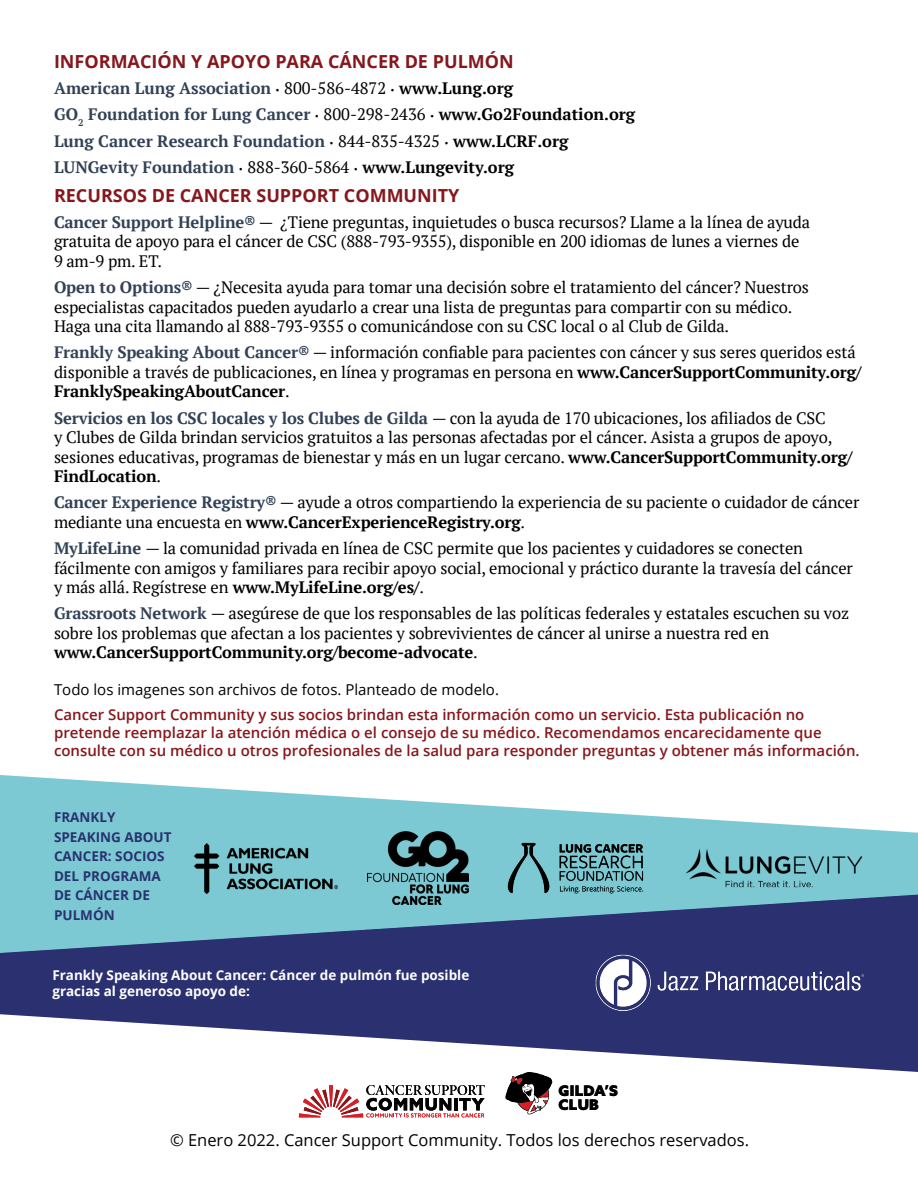
<style>
.page{position:relative;width:918px;height:1188px;background:#fff}
.page>*{position:absolute;margin:0;border:0;box-sizing:border-box;transform-origin:0 0}
.t1{font:700 18px "Open Sans";color:#86171c}
.t2{font:16.5px/19.5px "PT Serif";letter-spacing:-.01em;color:#000}
.t3{font:700 16.5px/26.2px "PT Serif";color:#314156}
.t4{font:16.5px "Open Sans";color:#000}
.t5{font:600 15px/18px "Open Sans";color:#86171b}
.t6{font:15px "Open Sans";color:#000}
.t7{font:900 14.7px/14.5px "Azo Sans";letter-spacing:.02em;color:#000}
.t8{font:700 13.5px/16.2px "Open Sans";color:#fff}
.t9{font:700 13.5px/19.5px "Open Sans";color:#28326f}
.s1{font-family:"Minion Pro";color:#000}
.s2{font-weight:400;color:#000}
.s3{color:#000}
.s4{font-weight:700;color:#314156}
.s5{font-weight:700}
</style>
<div class="page">
<svg style="left:0;top:954px;width:918px;height:118px;fill:#2a3070"></svg>
<svg style="left:0;top:775px;width:918px;height:179px;fill:#7cc9d3"></svg>
<svg style="left:299px;top:1085px;width:186px;height:32px"></svg>
<svg style="left:506px;top:1072px;width:46px;height:42px"></svg>
<img style="left:194px;top:843px;width:143px;height:50px">
<img style="left:367px;top:832px;width:101px;height:73px">
<img style="left:595px;top:955px;width:269px;height:56px">
<img style="left:684px;top:848px;width:180px;height:41px">
<img style="left:507px;top:840px;width:139px;height:56px">
<p class="t1" style="left:54px;top:49px;width:461px">INFORMACIÓN Y APOYO PARA CÁNCER DE PULMÓN</p>
<p class="t3" style="left:54px;top:75px;width:583px">American Lung Association <span class="s1">∙</span> <span class="s2">800-586-4872</span> <span class="s1">∙</span> <span class="s3">www.Lung.org<br></span>GO<sub>2</sub> Foundation for Lung Cancer <span class="s1">∙</span> <span class="s2">800-298-2436</span> <span class="s1">∙</span> <span class="s3">www.Go2Foundation.org </span>Lung Cancer Research Foundation <span class="s1">∙</span> <span class="s2">844-835-4325</span> <span class="s1">∙</span> <span class="s3">www.LCRF.org </span>LUNGevity Foundation <span class="s1">∙</span> <span class="s2">888-360-5864</span> <span class="s1">∙</span> <span class="s3">www.Lungevity.org</span></p>
<p class="t1" style="left:54px;top:182px;width:407px">RECURSOS DE CANCER SUPPORT COMMUNITY</p>
<p class="t2" style="left:54px;top:212px;width:758px"><span class="s4">Cancer Support Helpline®</span> — ¿Tiene preguntas, inquietudes o busca recursos? Llame a la línea de ayuda gratuita de apoyo para el cáncer de CSC (888-793-9355), disponible en 200 idiomas de lunes a viernes de<br>9 am-9 pm. ET.</p>
<p class="t2" style="left:54px;top:277px;width:757px"><span class="s4">Open to Options®</span> — ¿Necesita ayuda para tomar una decisión sobre el tratamiento del cáncer? Nuestros especialistas capacitados pueden ayudarlo a crear una lista de preguntas para compartir con su médico.<br>Haga una cita llamando al 888-793-9355 o comunicándose con su CSC local o al Club de Gilda.</p>
<p class="t2" style="left:54px;top:342px;width:809px"><span class="s4">Frankly Speaking About Cancer®</span> — información confiable para pacientes con cáncer y sus seres queridos está disponible a través de publicaciones, en línea y programas en persona en <span class="s5">www.CancerSupportCommunity.org/<br>FranklySpeakingAboutCancer</span>.</p>
<p class="t2" style="left:54px;top:408px;width:800px"><span class="s4">Servicios en los CSC locales y los Clubes de Gilda</span> — con la ayuda de 170 ubicaciones, los afiliados de CSC<br>y Clubes de Gilda brindan servicios gratuitos a las personas afectadas por el cáncer. Asista a grupos de apoyo, sesiones educativas, programas de bienestar y más en un lugar cercano. <span class="s5">www.CancerSupportCommunity.org/ FindLocation</span>.</p>
<p class="t2" style="left:54px;top:493px;width:807px"><span class="s4">Cancer Experience Registry®</span> — ayude a otros compartiendo la experiencia de su paciente o cuidador de cáncer mediante una encuesta en <span class="s5">www.CancerExperienceRegistry.org</span>.</p>
<p class="t2" style="left:54px;top:538px;width:800px"><span class="s4">MyLifeLine</span> — la comunidad privada en línea de CSC permite que los pacientes y cuidadores se conecten fácilmente con amigos y familiares para recibir apoyo social, emocional y práctico durante la travesía del cáncer y más allá. Regístrese en <span class="s5">www.MyLifeLine.org/es/</span>.</p>
<p class="t2" style="left:54px;top:604px;width:797px"><span class="s4">Grassroots Network</span> — asegúrese de que los responsables de las políticas federales y estatales escuchen su voz sobre los problemas que afectan a los pacientes y sobrevivientes de cáncer al unirse a nuestra red en <span class="s5">www.CancerSupportCommunity.org/become-advocate</span>.</p>
<p class="t6" style="left:54px;top:679px;width:446px">Todo los imagenes son archivos de fotos. Planteado de modelo.</p>
<p class="t5" style="left:54px;top:705px;width:807px">Cancer Support Community y sus socios brindan esta información como un servicio. Esta publicación no pretende reemplazar la atención médica o el consejo de su médico. Recomendamos encarecidamente que consulte con su médico u otros profesionales de la salud para responder preguntas y obtener más información.</p>
<p class="t9" style="left:54px;top:807px;width:119px">FRANKLY<br>SPEAKING ABOUT<br>CANCER: SOCIOS<br>DEL PROGRAMA<br>DE CÁNCER DE<br>PULMÓN</p>
<p class="t8" style="left:52px;top:966px;width:419px">Frankly Speaking About Cancer: Cáncer de pulmón fue posible gracias al generoso apoyo de:</p>
<p class="t7" style="left:559px;top:1083px;width:61px">GILDA’S<br>CLUB</p>
<p class="t4" style="left:170px;top:1128px;width:581px">© Enero 2022. Cancer Support Community. Todos los derechos reservados.</p>
</div>
